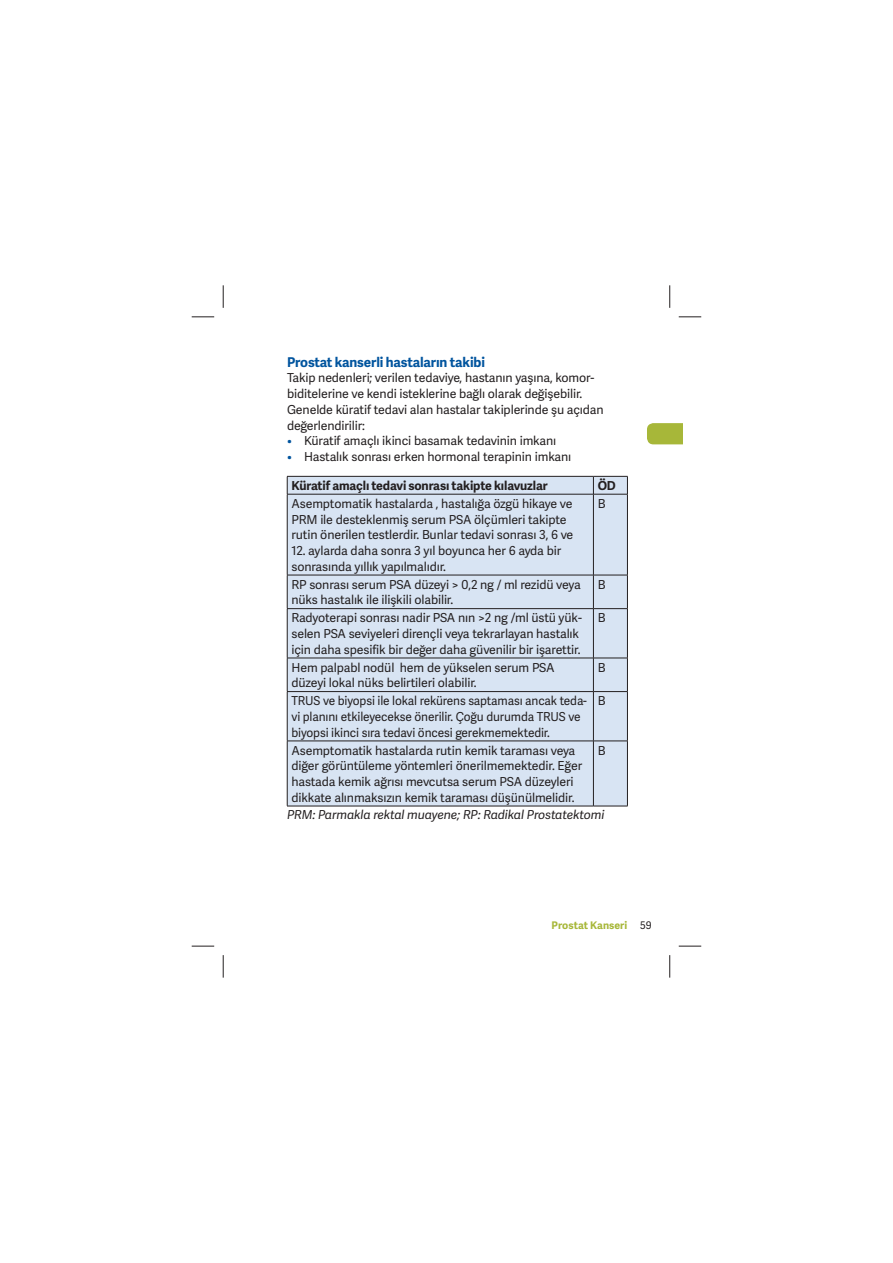
<style>
.page{position:relative;width:893px;height:1263px;background:#fff}
.page>*{position:absolute;margin:0;border:0;box-sizing:border-box;transform-origin:0 0}
.t1{font:700 13.5px "Adelle Sans";letter-spacing:-.01em;color:#00549e}
.t2{font:12.3px/15.8px "Adelle Sans";letter-spacing:-.01em;color:#231f20}
.t3{font:12.3px/15.8px "Adelle Sans";letter-spacing:-.01em;color:#231f20;scale:.96 1}
.t4{font:italic 12.3px "Adelle Sans";letter-spacing:-.01em;color:#231f20}
.t5{font:700 12.3px "Adelle Sans";letter-spacing:-.01em;color:#231f20}
.t6{font:700 10.5px "Adelle Sans";color:#a7b739}
.s1{color:#00549e}
.s2{font-weight:400;color:#231f20}
</style>
<div class="page">
<svg style="left:647px;top:423px;width:35px;height:21px"></svg>
<div style="left:288px;top:477px;width:339px;height:329px;background:#d8e4f3"></div>
<hr style="left:287px;top:476px;width:306px;height:1px;background:#231f20">
<svg style="left:287px;top:477px;width:1px;height:17px"></svg>
<hr style="left:593px;top:476px;width:35px;height:1px;background:#231f20">
<svg style="left:593px;top:477px;width:1px;height:17px"></svg>
<svg style="left:627px;top:477px;width:1px;height:17px"></svg>
<hr style="left:287px;top:494px;width:306px;height:1px;background:#231f20">
<hr style="left:287px;top:494px;width:1px;height:81px;background:#231f20">
<hr style="left:593px;top:494px;width:35px;height:1px;background:#231f20">
<hr style="left:593px;top:494px;width:1px;height:81px;background:#231f20">
<hr style="left:627px;top:494px;width:1px;height:81px;background:#231f20">
<hr style="left:287px;top:575px;width:306px;height:1px;background:#231f20">
<hr style="left:287px;top:575px;width:1px;height:33px;background:#231f20">
<hr style="left:593px;top:575px;width:35px;height:1px;background:#231f20">
<hr style="left:593px;top:575px;width:1px;height:33px;background:#231f20">
<hr style="left:627px;top:575px;width:1px;height:33px;background:#231f20">
<hr style="left:287px;top:608px;width:306px;height:1px;background:#231f20">
<hr style="left:287px;top:609px;width:1px;height:49px;background:#231f20">
<hr style="left:593px;top:608px;width:35px;height:1px;background:#231f20">
<hr style="left:593px;top:609px;width:1px;height:49px;background:#231f20">
<hr style="left:627px;top:609px;width:1px;height:49px;background:#231f20">
<hr style="left:287px;top:658px;width:306px;height:1px;background:#231f20">
<hr style="left:287px;top:658px;width:1px;height:33px;background:#231f20">
<hr style="left:593px;top:658px;width:35px;height:1px;background:#231f20">
<hr style="left:593px;top:658px;width:1px;height:33px;background:#231f20">
<hr style="left:627px;top:658px;width:1px;height:33px;background:#231f20">
<hr style="left:287px;top:691px;width:306px;height:1px;background:#231f20">
<hr style="left:287px;top:692px;width:1px;height:49px;background:#231f20">
<hr style="left:593px;top:691px;width:35px;height:1px;background:#231f20">
<hr style="left:593px;top:692px;width:1px;height:49px;background:#231f20">
<hr style="left:627px;top:692px;width:1px;height:49px;background:#231f20">
<hr style="left:287px;top:741px;width:306px;height:1px;background:#231f20">
<hr style="left:287px;top:741px;width:1px;height:65px;background:#231f20">
<hr style="left:593px;top:741px;width:35px;height:1px;background:#231f20">
<hr style="left:593px;top:741px;width:1px;height:65px;background:#231f20">
<hr style="left:627px;top:741px;width:1px;height:65px;background:#231f20">
<hr style="left:287px;top:806px;width:306px;height:1px;background:#231f20">
<hr style="left:593px;top:806px;width:35px;height:1px;background:#231f20">
<svg style="left:192px;top:317px;width:22px;height:1px"></svg>
<svg style="left:679px;top:317px;width:22px;height:1px"></svg>
<svg style="left:192px;top:946px;width:22px;height:1px"></svg>
<svg style="left:679px;top:946px;width:22px;height:1px"></svg>
<svg style="left:223px;top:285px;width:1px;height:23px"></svg>
<svg style="left:223px;top:955px;width:1px;height:23px"></svg>
<svg style="left:669px;top:285px;width:1px;height:23px"></svg>
<svg style="left:669px;top:955px;width:1px;height:23px"></svg>
<p class="t1" style="left:287px;top:357px;width:199px">Prostat kanserli hastaların takibi</p>
<p class="t2" style="left:287px;top:371px;width:318px">Takip nedenleri; verilen tedaviye, hastanın yaşına, komor&shy;biditelerine ve kendi isteklerine bağlı olarak değişebilir.<br>Genelde küratif tedavi alan hastalar takiplerinde şu açıdan değerlendirilir:</p>
<p class="t2" style="left:287px;top:435px;width:271px"><span class="s1">•</span> Küratif amaçlı ikinci basamak tedavinin imkanı</p>
<p class="t2" style="left:287px;top:450px;width:286px"><span class="s1">•</span> Hastalık sonrası erken hormonal terapinin imkanı</p>
<p class="t5" style="left:291px;top:481px;width:258px">Küratif amaçlı tedavi sonrası takipte kılavuzlar</p>
<p class="t5" style="left:598px;top:481px;width:20px">ÖD</p>
<p class="t2" style="left:291px;top:497px;width:283px">Asemptomatik hastalarda , hastalığa özgü hikaye ve<br>PRM ile desteklenmiş serum PSA ölçümleri takipte rutin önerilen testlerdir. Bunlar tedavi sonrası 3, 6 ve</p>
<p class="t2" style="left:291px;top:544px;width:271px">12. aylarda daha sonra 3 yıl boyunca her 6 ayda bir sonrasında yıllık yapılmalıdır.</p>
<p class="t2" style="left:598px;top:497px;width:9px">B</p>
<p class="t2" style="left:291px;top:578px;width:291px">RP sonrası serum PSA düzeyi &gt; 0,2 ng / ml rezidü veya nüks hastalık ile ilişkili olabilir.</p>
<p class="t2" style="left:598px;top:578px;width:9px">B</p>
<p class="t2" style="left:291px;top:611px;width:292px">Radyoterapi sonrası nadir PSA nın &gt;2 ng /ml üstü yük&shy;selen PSA seviyeleri dirençli veya tekrarlayan hastalık için daha spesifik bir değer daha güvenilir bir işarettir.</p>
<p class="t2" style="left:598px;top:611px;width:9px">B</p>
<p class="t2" style="left:291px;top:661px;width:265px">Hem palpabl nodül hem de yükselen serum PSA düzeyi lokal nüks belirtileri olabilir.</p>
<p class="t2" style="left:598px;top:661px;width:9px">B</p>
<p class="t3" style="left:291px;top:694px;width:309px">TRUS ve biyopsi ile lokal rekürens saptaması ancak teda&shy;vi planını etkileyecekse önerilir. Çoğu durumda TRUS ve biyopsi ikinci sıra tedavi öncesi gerekmemektedir.</p>
<p class="t2" style="left:598px;top:694px;width:9px">B</p>
<p class="t2" style="left:291px;top:744px;width:292px">Asemptomatik hastalarda rutin kemik taraması veya diğer görüntüleme yöntemleri önerilmemektedir. Eğer hastada kemik ağrısı mevcutsa serum PSA düzeyleri dikkate alınmaksızın kemik taraması düşünülmelidir.</p>
<p class="t2" style="left:598px;top:744px;width:9px">B</p>
<p class="t4" style="left:287px;top:810px;width:319px">PRM: Parmakla rektal muayene; RP: Radikal Prostatektomi</p>
<p class="t6" style="left:552px;top:922px;width:102px">Prostat Kanseri <span class="s2">59</span></p>
</div>
